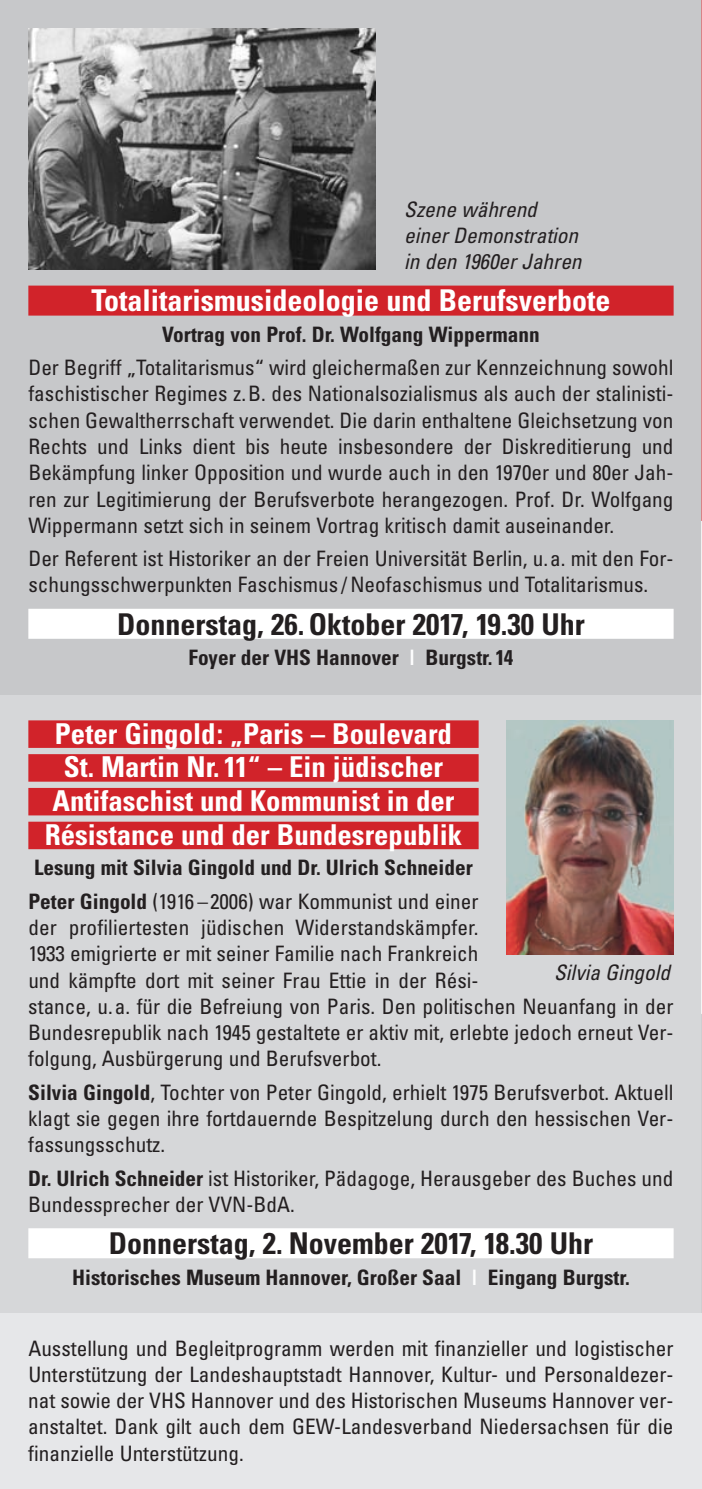
<style>
.page{position:relative;width:702px;height:1489px;background:#fff}
.page>*{position:absolute;margin:0;border:0;box-sizing:border-box;transform-origin:0 0}
.t1{font:700 condensed 30px "Univers";color:#231f20}
.t2{font:700 condensed 30px "Univers";color:#fff}
.t3{font:700 condensed 28.75px/33.8px "Univers";color:#fff;text-align:center}
.t4{font:condensed 21.25px/26.2px "Univers";color:#231f20;text-align:justify}
.t5{font:700 condensed 21.25px/33.2px "Univers";color:#231f20}
.t6{font:italic condensed 21.25px/26.2px "Univers";color:#231f20}
.s1{color:#fff}
.s2{font-weight:400}
.s3{font-weight:700}
</style>
<div class="page">
<div style="left:0;top:0;width:702px;height:694px;background:#c7c8ca"></div>
<div style="left:0;top:694px;width:702px;height:745px;background:#d6d7d9"></div>
<svg style="left:701px;top:506px;width:1px;height:15px"></svg>
<img style="left:701px;top:521px;width:1px;height:492px">
<img style="left:701px;top:413px;width:1px;height:40px">
<div style="left:28px;top:285px;width:645px;height:30px;background:#d1232a"></div>
<div style="left:28px;top:608px;width:645px;height:30px;background:#fff"></div>
<img style="left:28px;top:28px;width:348px;height:241px">
<div style="left:28px;top:720px;width:450px;height:28px;background:#d1232a"></div>
<div style="left:28px;top:754px;width:450px;height:27px;background:#d1232a"></div>
<div style="left:28px;top:788px;width:450px;height:27px;background:#d1232a"></div>
<div style="left:28px;top:821px;width:450px;height:28px;background:#d1232a"></div>
<div style="left:28px;top:1228px;width:645px;height:30px;background:#fff"></div>
<img style="left:507px;top:720px;width:166px;height:234px">
<div style="left:0;top:1312px;width:702px;height:176px;background:#e6e7e9"></div>
<p class="t6" style="left:404px;top:198px;width:179px">Szene während einer Demonstra tion in den 1960er Jahren</p>
<h1 class="t2" style="left:91px;top:290px;width:520px">Totalitarismusideologie und Berufsverbote</h1>
<p class="t5" style="left:162px;top:320px;width:379px">Vortrag von Prof. Dr. Wolfgang Wippermann</p>
<p class="t4" style="left:28px;top:356px;width:646px">Der Begriff „Totalitarismus“ wird gleichermaßen zur Kennzeichnung sowohl faschistischer Regimes z.B. des Nationalsozialismus als auch der stalinisti&shy;schen Gewaltherrschaft verwendet. Die darin enthaltene Gleichsetzung von Rechts und Links dient bis heute insbesondere der Diskreditierung und Bekämpfung linker Opposition und wurde auch in den 1970er und 80er Jah&shy;ren zur Legitimierung der Berufsverbote herangezogen. Prof. Dr. Wolfgang Wippermann setzt sich in seinem Vortrag kritisch damit auseinander.</p>
<p class="t4" style="left:28px;top:547px;width:646px">Der Referent ist Historiker an der Freien Universität Berlin, u.a. mit den For&shy;schungsschwerpunkten Faschismus / Neofaschismus und Totalitarismus.</p>
<h1 class="t1" style="left:117px;top:613px;width:469px">Donnerstag, 26. Oktober 2017, 19.30 Uhr</h1>
<p class="t5" style="left:188px;top:643px;width:326px">Foyer der VHS Hannover <span class="s1">|</span> Burgstr. 14</p>
<h2 class="t3" style="left:45px;top:719px;width:419px">Peter Gingold: „Paris – Boulevard St. Martin Nr. 11“ – Ein jüdischer Antifaschist und Kommunist in der Résistance und der Bundesrepublik</h2>
<p class="t5" style="left:28px;top:853px;width:451px">Lesung mit Silvia Gingold und Dr. Ulrich Schneider<br>Peter Gingold <span class="s2">(1916 –2006) war Kommunist und einer</span></p>
<p class="t4" style="left:28px;top:916px;width:646px;text-align:left">der profiliertesten jüdischen Widerstandskämpfer.<br>1933 emigrierte er mit seiner Familie nach Frank reich<br>und kämpfte dort mit seiner Frau Ettie in der Rési-<br>stance, u.a. für die Befreiung von Paris. Den politischen Neuanfang in der Bundesrepublik nach 1945 gestaltete er aktiv mit, erlebte jedoch erneut Ver&shy;folgung, Ausbürgerung und Berufsverbot.</p>
<p class="t4" style="left:28px;top:1080px;width:646px"><span class="s3">Silvia Gingold</span>, Tochter von Peter Gingold, erhielt 1975 Berufsverbot. Aktuell klagt sie gegen ihre fortdauernde Bespitzelung durch den hessischen Ver&shy;fassungsschutz.</p>
<p class="t4" style="left:28px;top:1166px;width:646px"><span class="s3">Dr. Ulrich Schneider</span> ist Historiker, Pädagoge, Herausgeber des Buches und<br>Bundessprecher der VVN-BdA.</p>
<h1 class="t1" style="left:109px;top:1232px;width:485px">Donnerstag, 2. November 2017, 18.30 Uhr</h1>
<p class="t5" style="left:72px;top:1262px;width:559px">Historisches Museum Hannover, Großer Saal <span class="s1">|</span> Eingang Burgstr.</p>
<p class="t6" style="left:554px;top:961px;width:118px">Silvia Gingold</p>
<p class="t4" style="left:28px;top:1336px;width:646px">Ausstellung und Begleitprogramm werden mit finanzieller und logistischer Unterstützung der Landeshauptstadt Hannover, Kultur- und Personaldezer&shy;nat sowie der VHS Hannover und des Historischen Museums Hannover ver&shy;anstaltet. Dank gilt auch dem GEW-Landesverband Niedersachsen für die finanzielle Unterstützung.</p>
</div>
